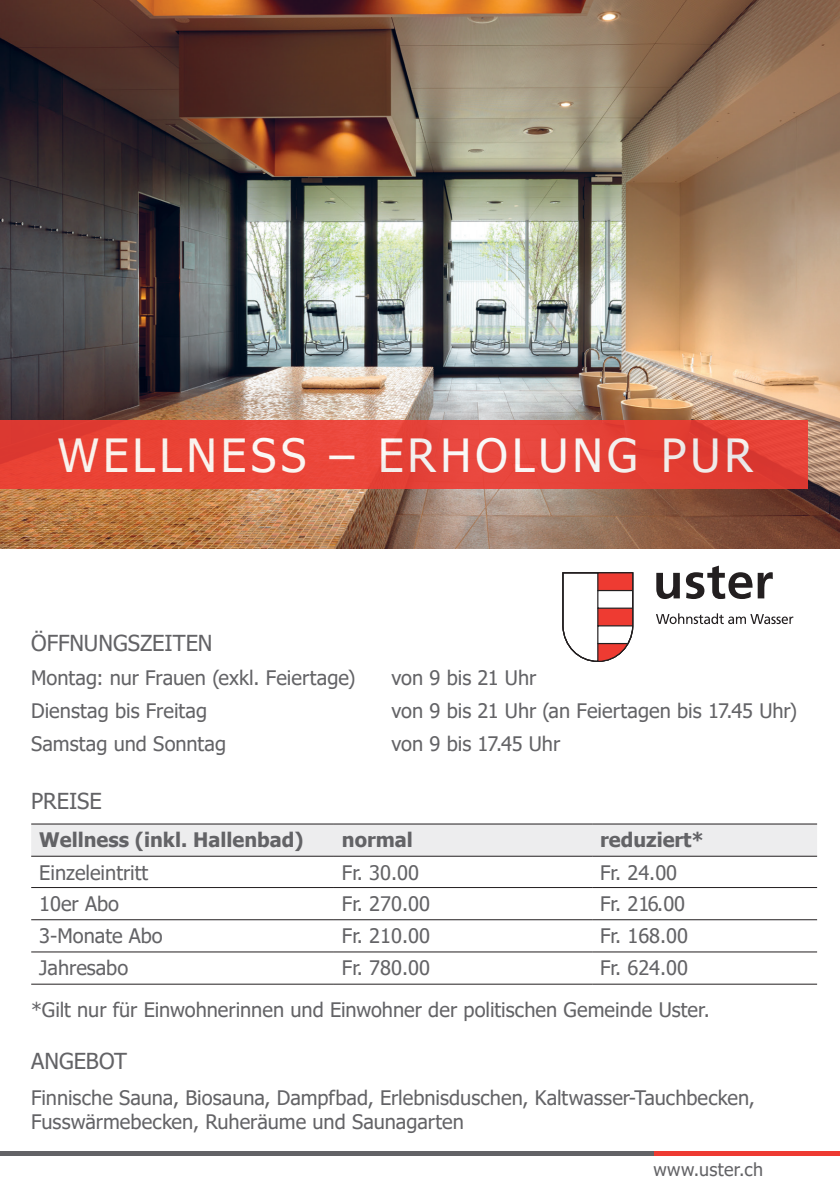
<style>
.page{position:relative;width:840px;height:1191px;background:#fff}
.page>*{position:absolute;margin:0;border:0;box-sizing:border-box;transform-origin:0 0}
.t1{font:45.6px "Tahoma";letter-spacing:.09em;color:#fff}
.t2{font:22px "Tahoma";letter-spacing:-.005em;color:#636366}
.t3{font:20px/24px "Tahoma";color:#636366}
.t4{font:700 20px "Tahoma";color:#636366}
.t5{font:18px "Tahoma";letter-spacing:.025em;color:#636366}
</style>
<div class="page">
<img style="left:0;top:0;width:839px;height:548px">
<div style="left:0;top:420px;width:807px;height:69px;background:linear-gradient(to bottom,#e64339,#e74236)"></div>
<div style="left:31px;top:824px;width:785px;height:32px;background:#ededee"></div>
<hr style="left:31px;top:823px;width:303px;height:1px;background:#231f20">
<hr style="left:334px;top:823px;width:257px;height:1px;background:#231f20">
<hr style="left:591px;top:823px;width:225px;height:1px;background:#231f20">
<hr style="left:31px;top:856px;width:303px;height:1px;background:#231f20">
<hr style="left:334px;top:856px;width:257px;height:1px;background:#231f20">
<hr style="left:591px;top:856px;width:225px;height:1px;background:#231f20">
<hr style="left:31px;top:887px;width:303px;height:1px;background:#231f20">
<hr style="left:334px;top:887px;width:257px;height:1px;background:#231f20">
<hr style="left:591px;top:887px;width:225px;height:1px;background:#231f20">
<hr style="left:31px;top:919px;width:303px;height:1px;background:#231f20">
<hr style="left:334px;top:919px;width:257px;height:1px;background:#231f20">
<hr style="left:591px;top:919px;width:225px;height:1px;background:#231f20">
<hr style="left:31px;top:951px;width:303px;height:1px;background:#231f20">
<hr style="left:334px;top:951px;width:257px;height:1px;background:#231f20">
<hr style="left:591px;top:951px;width:225px;height:1px;background:#231f20">
<hr style="left:31px;top:983px;width:303px;height:1px;background:#231f20">
<hr style="left:334px;top:983px;width:257px;height:1px;background:#231f20">
<hr style="left:591px;top:983px;width:225px;height:1px;background:#231f20">
<hr style="left:653px;top:1151px;width:186px;height:4px;background:#ee3b32">
<hr style="left:0;top:1151px;width:653px;height:4px;background:#636366">
<svg style="left:562px;top:572px;width:71px;height:90px"></svg>
<svg style="left:656px;top:573px;width:23px;height:26px"></svg>
<svg style="left:685px;top:565px;width:87px;height:34px"></svg>
<svg style="left:656px;top:613px;width:136px;height:11px"></svg>
<h1 class="t1" style="left:58px;top:425px;width:696px">WELLNESS – ERHOLUNG PUR</h1>
<p class="t2" style="left:31px;top:628px;width:183px">ÖFFNUNGSZEITEN</p>
<p class="t3" style="left:31px;top:666px;width:325px">Montag: nur Frauen (exkl. Feiertage)</p>
<p class="t3" style="left:391px;top:666px;width:146px">von 9 bis 21 Uhr</p>
<p class="t3" style="left:31px;top:699px;width:177px">Dienstag bis Freitag</p>
<p class="t3" style="left:391px;top:699px;width:407px">von 9 bis 21 Uhr (an Feiertagen bis 17.45 Uhr)</p>
<p class="t3" style="left:31px;top:733px;width:196px">Samstag und Sonntag</p>
<p class="t3" style="left:391px;top:733px;width:170px">von 9 bis 17.45 Uhr</p>
<p class="t2" style="left:31px;top:786px;width:72px">PREISE</p>
<p class="t4" style="left:39px;top:826px;width:266px">Wellness (inkl. Hallenbad)</p>
<p class="t4" style="left:342px;top:826px;width:72px">normal</p>
<p class="t4" style="left:600px;top:826px;width:106px">reduziert*</p>
<p class="t3" style="left:39px;top:861px;width:110px">Einzeleintritt</p>
<p class="t3" style="left:342px;top:861px;width:78px">Fr. 30.00</p>
<p class="t3" style="left:599px;top:861px;width:78px">Fr. 24.00</p>
<p class="t3" style="left:39px;top:892px;width:81px">10er Abo</p>
<p class="t3" style="left:342px;top:892px;width:89px">Fr. 270.00</p>
<p class="t3" style="left:599px;top:892px;width:86px">Fr. 216.00</p>
<p class="t3" style="left:39px;top:925px;width:125px">3-Monate Abo</p>
<p class="t3" style="left:342px;top:925px;width:89px">Fr. 210.00</p>
<p class="t3" style="left:599px;top:925px;width:89px">Fr. 168.00</p>
<p class="t3" style="left:39px;top:957px;width:90px">Jahresabo</p>
<p class="t3" style="left:342px;top:957px;width:89px">Fr. 780.00</p>
<p class="t3" style="left:599px;top:957px;width:89px">Fr. 624.00</p>
<p class="t3" style="left:31px;top:999px;width:680px">*Gilt nur für Einwohnerinnen und Einwohner der politischen Gemeinde Uster.</p>
<p class="t2" style="left:31px;top:1046px;width:97px">ANGEBOT</p>
<p class="t3" style="left:31px;top:1086px;width:724px">Finnische Sauna, Biosauna, Dampfbad, Erlebnisduschen, Kaltwasser-Tauchbecken,<br>Fusswärmebecken, Ruheräume und Saunagarten</p>
<p class="t5" style="left:653px;top:1157px;width:111px">www.uster.ch</p>
</div>
